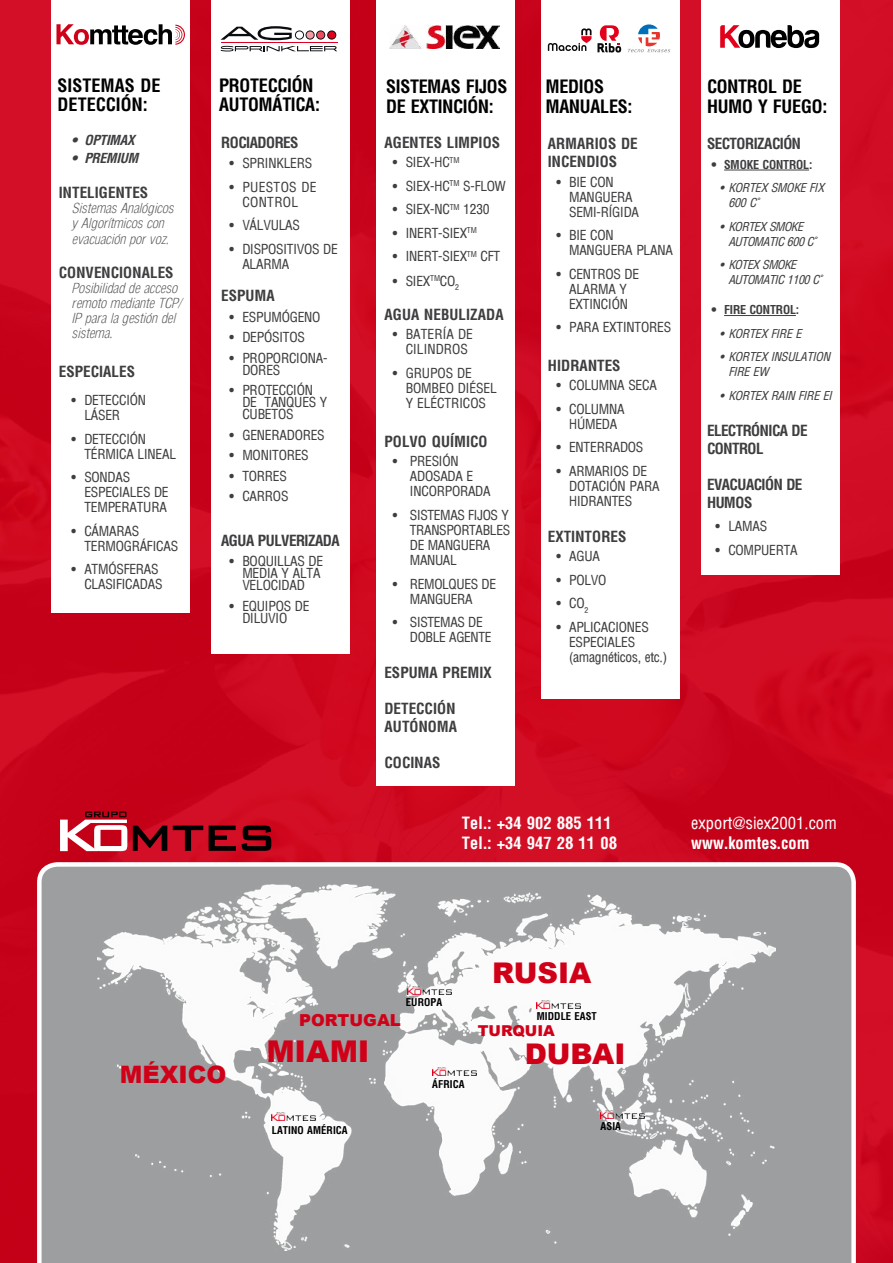
<style>
.page{position:relative;width:893px;height:1263px;background:#cf081e}
.page>*{position:absolute;margin:0;border:0;box-sizing:border-box;transform-origin:0 0}
.t1{font:900 30px "Arial";color:#d10019}
.t2{font:900 28.5px "Arial";color:#d10019}
.t3{font:900 24px "Arial";color:#d10019}
.t4{font:700 condensed 18px/19.5px "Arena";letter-spacing:-.02em;color:#000}
.t5{font:700 condensed 18px/19.5px "Arena";color:#000}
.t6{font:700 condensed 16.5px/19.8px "Arena";color:#fff}
.t7{font:16.5px "Arena Condensed";color:#fff}
.t8{font:900 16.5px "Arial";color:#d10019}
.t9{font:700 condensed 15px/18px "Arena";color:#3e3d40}
.t10{font:700 condensed 15px/18px "Arena";letter-spacing:-.04em;color:#3e3d40}
.t11{font:900 15px "Arial";color:#d10019}
.t12{font:13.5px/15px "Arena Condensed";letter-spacing:-.02em;color:#3e3d40}
.t13{font:italic 300 condensed 13.5px/15px "Arena";letter-spacing:-.02em;color:#58585a}
.t14{font:13.5px/15px "Arena Condensed";color:#3e3d40;text-align:center}
.t15{font:13.5px/15px "Arena Condensed";letter-spacing:.02em;color:#3e3d40;text-align:center}
.t16{font:italic 700 condensed 13.5px "Arena";letter-spacing:-.02em;color:#3e3d40}
.t17{font:italic condensed 12px/15px "Arena";letter-spacing:-.02em;color:#3e3d40}
.t18{font:italic condensed 12px/15px "Arena";letter-spacing:-.04em;color:#3e3d40}
.t19{font:700 condensed 12px "Arena";letter-spacing:-.02em;color:#3e3d40}
.t20{font:700 condensed 10.5px "Arena";color:#000}
</style>
<div class="page">
<svg style="left:37px;top:862px;width:819px;height:401px;background:#a9abab"></svg>
<div style="left:51px;top:0;width:138px;height:612px;background:#fff"></div>
<div style="left:376px;top:0;width:138px;height:786px;background:#fff"></div>
<div style="left:211px;top:0;width:138px;height:654px;background:#fff"></div>
<div style="left:702px;top:0;width:138px;height:574px;background:#fff"></div>
<div style="left:541px;top:0;width:139px;height:699px;background:#fff"></div>
<svg style="left:56px;top:24px;width:129px;height:21px"></svg>
<img style="left:389px;top:25px;width:111px;height:24px">
<svg style="left:220px;top:26px;width:116px;height:14px"></svg>
<svg style="left:221px;top:46px;width:116px;height:5px"></svg>
<hr style="left:221px;top:42px;width:117px;height:1px;background:#df0021">
<svg style="left:720px;top:25px;width:99px;height:23px"></svg>
<svg style="left:548px;top:25px;width:73px;height:28px"></svg>
<svg style="left:628px;top:24px;width:42px;height:28px"></svg>
<hr style="left:724px;top:170px;width:85px;height:1px;background:#3e3d40">
<hr style="left:724px;top:315px;width:72px;height:1px;background:#3e3d40">
<svg style="left:133px;top:826px;width:34px;height:25px"></svg>
<svg style="left:173px;top:826px;width:30px;height:25px"></svg>
<svg style="left:209px;top:826px;width:27px;height:25px"></svg>
<svg style="left:242px;top:826px;width:29px;height:25px"></svg>
<svg style="left:60px;top:811px;width:67px;height:40px"></svg>
<img style="left:97px;top:885px;width:679px;height:365px">
<img style="left:272px;top:1112px;width:44px;height:9px">
<img style="left:433px;top:1067px;width:44px;height:8px">
<img style="left:408px;top:986px;width:43px;height:8px">
<img style="left:601px;top:1110px;width:43px;height:8px">
<img style="left:537px;top:1000px;width:43px;height:8px">
<h3 class="t5" style="left:58px;top:76px;width:104px">SISTEMAS DE<br>DETECCIÓN:</h3>
<p class="t16" style="left:72px;top:133px;width:65px">• OPTIMAX</p>
<p class="t16" style="left:72px;top:151px;width:68px">• PREMIUM</p>
<p class="t9" style="left:59px;top:183px;width:90px">INTELIGENTES</p>
<p class="t13" style="left:72px;top:200px;width:104px;line-height:15.6px">Sistemas Analógicos y Algorítmicos con evacuación por voz.</p>
<p class="t9" style="left:59px;top:263px;width:115px">CONVENCIONALES</p>
<p class="t13" style="left:72px;top:281px;width:112px">Posibilidad de acceso remoto mediante TCP/<br>IP para la gestión del sistema.</p>
<p class="t9" style="left:59px;top:362px;width:76px">ESPECIALES</p>
<p class="t12" style="left:84px;top:393px;width:63px;text-indent:-13px">• DETECCIÓN<br>LÁSER</p>
<p class="t12" style="left:84px;top:431px;width:93px;text-indent:-13px">• DETECCIÓN<br>TÉRMICA LINEAL</p>
<p class="t12" style="left:84px;top:470px;width:86px;text-indent:-13px">• SONDAS<br>ESPECIALES DE<br>TEMPERATURA</p>
<p class="t12" style="left:84px;top:523px;width:95px;text-indent:-13px">• CÁMARAS<br>TERMOGRÁFICAS</p>
<p class="t12" style="left:72px;top:562px;width:92px;text-align:right">• ATMÓSFERAS<br>CLASIFICADAS</p>
<h3 class="t4" style="left:219px;top:76px;width:102px">PROTECCIÓN<br>AUTOMÁTICA:</h3>
<h3 class="t4" style="left:707px;top:77px;width:122px">CONTROL DE<br>HUMO Y FUEGO:</h3>
<h3 class="t4" style="left:386px;top:77px;width:121px">SISTEMAS FIJOS<br>DE EXTINCIÓN:</h3>
<h3 class="t4" style="left:546px;top:77px;width:88px">MEDIOS<br>MANUALES:</h3>
<p class="t10" style="left:221px;top:133px;width:78px">ROCIADORES</p>
<p class="t12" style="left:230px;top:156px;width:84px">• SPRINKLERS</p>
<p class="t15" style="left:230px;top:179px;width:89px">• PUESTOS DE<br>CONTROL</p>
<p class="t12" style="left:230px;top:218px;width:72px">• VÁLVULAS</p>
<p class="t12" style="left:242px;top:241px;width:97px;text-indent:-13px">• DISPOSITIVOS DE<br>ALARMA</p>
<p class="t9" style="left:221px;top:287px;width:55px">ESPUMA</p>
<p class="t12" style="left:230px;top:309px;width:92px">• ESPUMÓGENO</p>
<p class="t12" style="left:230px;top:330px;width:77px">• DEPÓSITOS</p>
<p class="t12" style="left:242px;top:352px;width:87px;line-height:12px;text-indent:-13px">• PROPORCIONA-<br>DORES</p>
<p class="t12" style="left:242px;top:384px;width:87px;line-height:12px;text-indent:-13px">• PROTECCIÓN<br>DE TANQUES Y<br>CUBETOS</p>
<p class="t12" style="left:230px;top:427px;width:97px">• GENERADORES</p>
<p class="t12" style="left:230px;top:448px;width:81px">• MONITORES</p>
<p class="t12" style="left:230px;top:468px;width:59px">• TORRES</p>
<p class="t12" style="left:230px;top:489px;width:60px">• CARROS</p>
<p class="t10" style="left:221px;top:531px;width:120px">AGUA PULVERIZADA</p>
<p class="t12" style="left:242px;top:555px;width:82px;line-height:12px;text-indent:-13px">• BOQUILLAS DE<br>MEDIA Y ALTA<br>VELOCIDAD</p>
<p class="t12" style="left:242px;top:600px;width:69px;line-height:12px;text-indent:-13px">• EQUIPOS DE<br>DILUVIO</p>
<p class="t9" style="left:384px;top:133px;width:116px">AGENTES LIMPIOS</p>
<p class="t12" style="left:393px;top:155px;width:68px">• SIEX-HC<sup>TM</sup></p>
<p class="t12" style="left:393px;top:178px;width:115px">• SIEX-HC<sup>TM</sup> S-FLOW</p>
<p class="t12" style="left:393px;top:202px;width:98px">• SIEX-NC<sup>TM</sup> 1230</p>
<p class="t12" style="left:393px;top:225px;width:85px">• INERT-SIEX<sup>TM</sup></p>
<p class="t12" style="left:393px;top:249px;width:109px">• INERT-SIEX<sup>TM</sup> CFT</p>
<p class="t12" style="left:393px;top:273px;width:68px">• SIEX<sup>TM</sup>CO<sub>2</sub></p>
<p class="t9" style="left:384px;top:305px;width:82px">AGUA NEBULIZA</p>
<p class="t9" style="left:486px;top:305px;width:19px">DA</p>
<p class="t14" style="left:393px;top:327px;width:82px">• BATERÍA DE<br>CILINDROS</p>
<p class="t12" style="left:406px;top:366px;width:93px;text-indent:-13px">• GRUPOS DE<br>BOMBEO DIÉSEL<br>Y ELÉCTRICOS</p>
<p class="t9" style="left:384px;top:432px;width:105px">POLVO QUÍMICO</p>
<p class="t12" style="left:410px;top:454px;width:82px;text-indent:-17px">• PRESIÓN<br>ADOSADA E<br>INCORPORADA</p>
<p class="t12" style="left:410px;top:508px;width:102px;text-indent:-17px">• SISTEMAS FIJOS Y<br>TRANSPORTABLES<br>DE MANGUERA<br>MANUAL</p>
<p class="t12" style="left:393px;top:576px;width:105px;text-align:center">• REMOLQUES DE<br>MANGUERA</p>
<p class="t12" style="left:410px;top:615px;width:83px;text-indent:-17px">• SISTEMAS DE<br>DOBLE AGENTE</p>
<p class="t9" style="left:384px;top:663px;width:109px">ESPUMA PREMIX</p>
<p class="t9" style="left:384px;top:699px;width:74px">DETECCIÓN<br>AUTÓNOMA</p>
<p class="t9" style="left:384px;top:753px;width:49px">COCINAS</p>
<p class="t9" style="left:548px;top:135px;width:92px">ARMARIOS DE<br>INCENDIOS</p>
<p class="t12" style="left:569px;top:175px;width:72px;text-indent:-13px">• BIE CON<br>MANGUERA<br>SEMI-RÍGIDA</p>
<p class="t12" style="left:569px;top:228px;width:105px;text-indent:-13px">• BIE CON<br>MANGUERA PLANA</p>
<p class="t12" style="left:556px;top:267px;width:84px;text-align:center">• CENTROS DE<br>ALARMA Y<br>EXTINCIÓN</p>
<p class="t12" style="left:556px;top:320px;width:116px">• PARA EXTINTORES</p>
<p class="t9" style="left:548px;top:356px;width:73px">HIDRANTES</p>
<p class="t12" style="left:556px;top:378px;width:102px">• COLUMNA SECA</p>
<p class="t12" style="left:556px;top:401px;width:70px;text-align:center">• COLUMNA<br>HÚMEDA</p>
<p class="t12" style="left:556px;top:440px;width:89px">• ENTERRADOS</p>
<p class="t12" style="left:569px;top:463px;width:92px;text-indent:-13px">• ARMARIOS DE<br>DOTACIÓN PARA<br>HIDRANTES</p>
<p class="t9" style="left:548px;top:527px;width:79px">EXTINTORES</p>
<p class="t12" style="left:556px;top:549px;width:45px">• AGUA</p>
<p class="t12" style="left:556px;top:572px;width:52px">• POLVO</p>
<p class="t12" style="left:556px;top:596px;width:34px">• CO<sub>2</sub></p>
<p class="t12" style="left:569px;top:620px;width:100px;text-indent:-13px">• APLICACIONES<br>ESPECIALES (amagnéticos, etc.)</p>
<p class="t10" style="left:707px;top:135px;width:96px">SECTORIZACIÓN</p>
<p class="t19" style="left:711px;top:157px;width:103px">• SMOKE CONTROL:</p>
<p class="t17" style="left:728px;top:181px;width:97px;text-indent:-9px">• KORTEX SMOKE FIX<br>600 C°</p>
<p class="t18" style="left:728px;top:219px;width:89px;text-indent:-9px">• KORTEX SMOKE<br>AUTOMATIC 600 C°</p>
<p class="t18" style="left:728px;top:258px;width:95px;text-indent:-9px">• KOTEX SMOKE<br>AUTOMATIC 1100 C°</p>
<p class="t19" style="left:711px;top:303px;width:89px">• FIRE CONTROL:</p>
<p class="t17" style="left:720px;top:326px;width:83px">• KORTEX FIRE E</p>
<p class="t17" style="left:728px;top:350px;width:103px;text-indent:-9px">• KORTEX INSULATION<br>FIRE EW</p>
<p class="t17" style="left:720px;top:388px;width:113px">• KORTEX RAIN FIRE EI</p>
<p class="t10" style="left:707px;top:421px;width:102px">ELECTRÓNICA DE<br>CONTROL</p>
<p class="t10" style="left:707px;top:475px;width:97px">EVACUACIÓN DE<br>HUMOS</p>
<p class="t12" style="left:716px;top:519px;width:53px">• LAMAS</p>
<p class="t12" style="left:716px;top:543px;width:84px">• COMPUERTA</p>
<p class="t6" style="left:462px;top:813px;width:157px">Tel.: +34 902 885 111<br>Tel.: +34 947 28 11 08</p>
<p class="t7" style="left:691px;top:814px;width:147px">export@siex2001.com</p>
<p class="t6" style="left:691px;top:833px;width:120px">www.komtes.com</p>
<p class="t20" style="left:406px;top:996px;width:38px">EUROPA</p>
<h2 class="t2" style="left:492px;top:952px;width:101px">RUSIA</h2>
<h3 class="t3" style="left:120px;top:1057px;width:108px">MÉXICO</h3>
<p class="t8" style="left:299px;top:1008px;width:103px">PORTUGAL</p>
<h1 class="t1" style="left:266px;top:1029px;width:105px">MIAMI</h1>
<p class="t20" style="left:272px;top:1124px;width:77px">LATINO AMÉRICA</p>
<p class="t20" style="left:432px;top:1078px;width:34px">ÁFRICA</p>
<p class="t20" style="left:537px;top:1009px;width:62px">MIDDLE EAST</p>
<p class="t11" style="left:478px;top:1020px;width:79px">TURQUIA</p>
<h2 class="t2" style="left:525px;top:1033px;width:102px">DUBAI</h2>
<p class="t20" style="left:601px;top:1120px;width:7px">ASIA</p>
</div>
